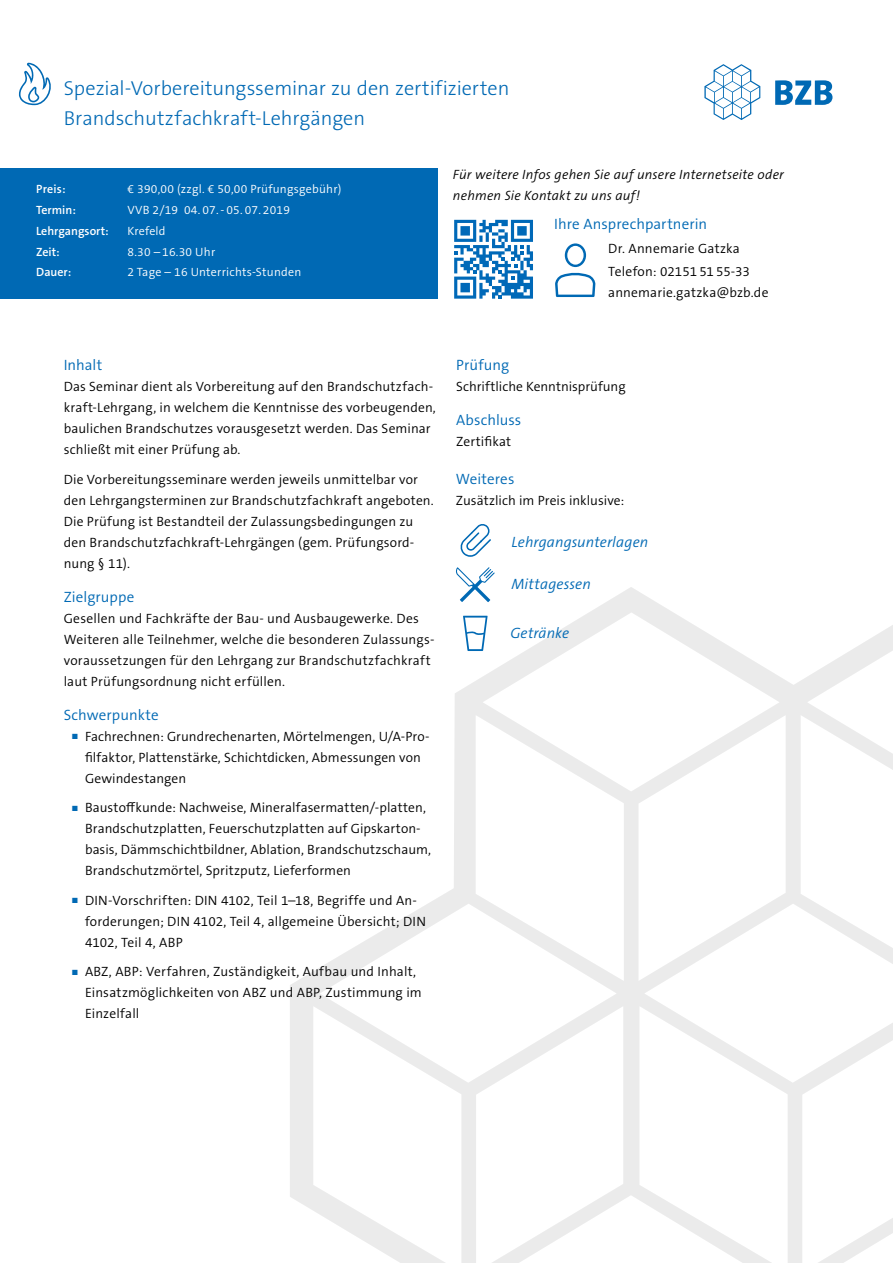
<style>
.page{position:relative;width:893px;height:1263px;background:#fff}
.page>*{position:absolute;margin:0;border:0;box-sizing:border-box;transform-origin:0 0}
.Headline{font:300 20.25px/30px "The Sans B W3";color:#0069b4}
.Subline{font:300 15px "The Sans B W4";letter-spacing:.005em;color:#0069b4}
.Blaue_Schrift_Symbol{font:italic 300 15px "The Sans B W4";letter-spacing:.005em;color:#0069b4}
.Aufzählung{font:300 15px "The Sans B W4";letter-spacing:.005em;color:#0069b4}
.Fließtext{font:300 13.5px/21px "The Sans B W4";letter-spacing:.01em;color:#000}
.Fließtext-2{font:italic 300 13.5px/21px "The Sans B W4";letter-spacing:.015em;color:#000}
.Tabelle_Fließtext{font:300 12px "The Sans B W4";letter-spacing:.02em;color:#fff}
.Tabelle_Namen{font:600 12px "The Sans B W6";color:#fff}
.s1{color:#0069b4}
</style>
<div class="page">
<svg style="left:290px;top:587px;width:603px;height:676px"></svg>
<svg style="left:456px;top:567px;width:39px;height:35px"></svg>
<svg style="left:463px;top:616px;width:25px;height:35px"></svg>
<svg style="left:460px;top:524px;width:31px;height:33px"></svg>
<svg style="left:704px;top:64px;width:56px;height:56px"></svg>
<svg style="left:454px;top:220px;width:79px;height:79px"></svg>
<svg style="left:775px;top:80px;width:57px;height:25px"></svg>
<svg style="left:19px;top:63px;width:32px;height:42px"></svg>
<div style="left:0;top:168px;width:437px;height:131px;background:#0069b4"></div>
<svg style="left:555px;top:243px;width:41px;height:54px"></svg>
<p class="Headline" style="left:64px;top:73px;width:447px">Spezial-Vorbereitungsseminar zu den zertifizierten<br>Brandschutzfachkraft-Lehrgängen</p>
<p class="Fließtext-2" style="left:453px;top:164px;width:332px">Für weitere Infos gehen Sie auf unsere Internetseite oder nehmen Sie Kontakt zu uns auf!</p>
<p class="Tabelle_Namen" style="left:36px;top:181px;width:31px">Preis:</p>
<p class="Tabelle_Fließtext" style="left:128px;top:181px;width:215px">€ 390,00 (zzgl. € 50,00 Prüfungsgebühr)</p>
<p class="Tabelle_Namen" style="left:36px;top:202px;width:41px">Termin:</p>
<p class="Tabelle_Fließtext" style="left:128px;top:202px;width:164px">VVB 2/19 04. 07.- 05. 07. 2019</p>
<p class="Tabelle_Namen" style="left:36px;top:223px;width:74px">Lehrgangsort:</p>
<p class="Tabelle_Fließtext" style="left:128px;top:223px;width:40px">Krefeld</p>
<p class="Tabelle_Namen" style="left:36px;top:244px;width:25px">Zeit:</p>
<p class="Tabelle_Fließtext" style="left:128px;top:244px;width:89px">8.30 – 16.30 Uhr</p>
<p class="Tabelle_Namen" style="left:36px;top:265px;width:37px">Dauer:</p>
<p class="Tabelle_Fließtext" style="left:128px;top:265px;width:175px">2 Tage – 16 Unterrichts-Stunden</p>
<p class="Subline" style="left:554px;top:215px;width:154px">Ihre Ansprechpartnerin</p>
<p class="Fließtext" style="left:608px;top:238px;width:133px">Dr. Annemarie Gatzka</p>
<p class="Fließtext" style="left:608px;top:261px;width:162px">Telefon: 02151 51 55-33 annemarie.gatzka@bzb.de</p>
<p class="Subline" style="left:64px;top:356px;width:40px">Inhalt</p>
<p class="Fließtext" style="left:64px;top:376px;width:374px">Das Seminar dient als Vorbereitung auf den Brandschutzfach&shy;kraft-Lehrgang, in welchem die Kenntnisse des vorbeugenden, baulichen Brandschutzes vorausgesetzt werden. Das Seminar schließt mit einer Prüfung ab.</p>
<p class="Fließtext" style="left:64px;top:469px;width:372px">Die Vorbereitungsseminare werden jeweils unmittelbar vor den Lehrgangsterminen zur Brandschutzfachkraft angeboten.<br>Die Prüfung ist Bestandteil der Zulassungsbedingungen zu den Brandschutzfachkraft-Lehrgängen (gem. Prüfungsord&shy;nung § 11).</p>
<p class="Subline" style="left:64px;top:587px;width:72px">Zielgruppe</p>
<p class="Fließtext" style="left:64px;top:608px;width:372px">Gesellen und Fachkräfte der Bau- und Ausbaugewerke. Des Weiteren alle Teilnehmer, welche die besonderen Zulassungs&shy;voraussetzungen für den Lehrgang zur Brandschutzfachkraft laut Prüfungsordnung nicht erfüllen.</p>
<p class="Subline" style="left:64px;top:705px;width:97px">Schwerpunkte</p>
<p class="Fließtext" style="left:85px;top:725px;width:346px;text-indent:-13px"><span class="s1">■</span> Fachrechnen: Grundrechenarten, Mörtelmengen, U/A-Pro&shy;filfaktor, Plattenstärke, Schichtdicken, Abmessungen von<br>Gewindestangen</p>
<p class="Fließtext" style="left:85px;top:797px;width:348px;text-indent:-13px"><span class="s1">■</span> Baustoffkunde: Nachweise, Mineralfasermatten/-platten, Brandschutzplatten, Feuerschutzplatten auf Gipskarton&shy;basis, Dämmschichtbildner, Ablation, Brandschutzschaum, Brandschutzmörtel, Spritzputz, Lieferformen</p>
<p class="Fließtext" style="left:85px;top:889px;width:342px;text-indent:-13px"><span class="s1">■</span> DIN-Vorschriften: DIN 4102, Teil 1–18, Begriffe und An&shy;forderungen; DIN 4102, Teil 4, allgemeine Übersicht; DIN<br>4102, Teil 4, ABP</p>
<p class="Fließtext" style="left:85px;top:961px;width:338px;text-indent:-13px"><span class="s1">■</span> ABZ, ABP: Verfahren, Zuständigkeit, Aufbau und Inhalt,<br>Einsatzmöglichkeiten von ABZ und ABP, Zustimmung im<br>Einzelfall</p>
<p class="Subline" style="left:456px;top:356px;width:55px">Prüfung</p>
<p class="Fließtext" style="left:456px;top:376px;width:171px">Schriftliche Kenntnisprüfung</p>
<p class="Subline" style="left:456px;top:410px;width:67px">Abschluss</p>
<p class="Fließtext" style="left:456px;top:431px;width:57px">Zertifikat</p>
<p class="Aufzählung" style="left:456px;top:470px;width:60px">Weiteres</p>
<p class="Fließtext" style="left:456px;top:490px;width:170px">Zusätzlich im Preis inklusive:</p>
<p class="Blaue_Schrift_Symbol" style="left:511px;top:532px;width:138px">Lehrgangsunterlagen</p>
<p class="Blaue_Schrift_Symbol" style="left:511px;top:575px;width:81px">Mittagessen</p>
<p class="Blaue_Schrift_Symbol" style="left:510px;top:623px;width:60px">Getränke</p>
</div>
